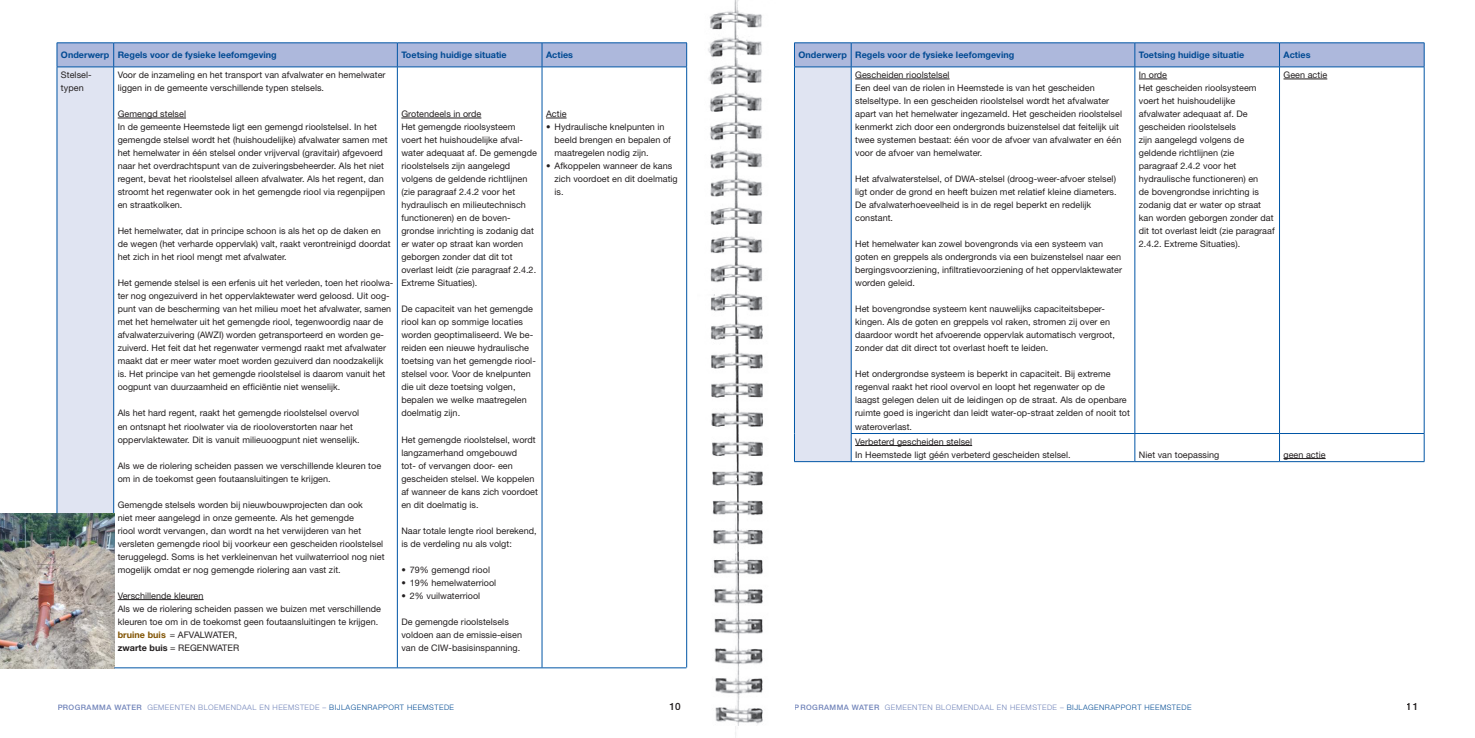
<style>
.page{position:relative;width:1475px;height:738px;background:#fff}
.page>*{position:absolute;margin:0;border:0;box-sizing:border-box;transform-origin:0 0}
.t1{font:500 10px "Helvetica Neue";color:#231f20}
.tabeltekst{font:9px/13px "Helvetica Neue";letter-spacing:.005em;color:#231f20}
.tabeltekst-2{font:700 9px "Helvetica Neue";letter-spacing:.005em;color:#014a93}
.t2{font:300 7.5px "Helvetica Neue";letter-spacing:.06em;color:#7083b9}
.s1{font-weight:700;color:#805200}
.s2{font-weight:700}
.s3{font-weight:500}
.s4{color:#014a93}
</style>
<div class="page">
<hr style="left:850px;top:461px;width:284px;height:1px;background:#0155a5">
<hr style="left:1134px;top:461px;width:145px;height:1px;background:#0155a5">
<hr style="left:1279px;top:461px;width:144px;height:1px;background:#0155a5">
<svg style="left:794px;top:43px;width:630px;height:418px"></svg>
<hr style="left:1283px;top:79px;width:43px;height:1px;background:#231f20">
<hr style="left:855px;top:445px;width:117px;height:1px;background:#231f20">
<hr style="left:1283px;top:458px;width:42px;height:1px;background:#231f20">
<div style="left:57px;top:67px;width:57px;height:600px;background:#e0e4f2"></div>
<hr style="left:57px;top:67px;width:1px;height:600px;background:#0155a5">
<hr style="left:113px;top:67px;width:1px;height:600px;background:#0155a5">
<hr style="left:397px;top:67px;width:1px;height:600px;background:#0155a5">
<hr style="left:541px;top:67px;width:1px;height:600px;background:#0155a5">
<hr style="left:686px;top:67px;width:1px;height:600px;background:#0155a5">
<svg style="left:57px;top:43px;width:630px;height:24px;background:#a5b3d9"></svg>
<hr style="left:57px;top:67px;width:57px;height:1px;background:#0155a5">
<hr style="left:114px;top:67px;width:283px;height:1px;background:#0155a5">
<hr style="left:397px;top:67px;width:145px;height:1px;background:#0155a5">
<hr style="left:542px;top:67px;width:144px;height:1px;background:#0155a5">
<hr style="left:118px;top:118px;width:68px;height:1px;background:#231f20">
<hr style="left:118px;top:599px;width:85px;height:1px;background:#231f20">
<hr style="left:401px;top:118px;width:80px;height:1px;background:#231f20">
<svg style="left:546px;top:118px;width:20px;height:1px"></svg>
<img style="left:0;top:513px;width:114px;height:154px">
<hr style="left:114px;top:667px;width:572px;height:1px;background:#0155a5">
<hr style="left:794px;top:461px;width:57px;height:1px;background:#0155a5">
<img style="left:708px;top:0;width:56px;height:737px">
<p class="tabeltekst-2" style="left:61px;top:50px;width:50px">Onderwerp</p>
<p class="tabeltekst-2" style="left:118px;top:50px;width:160px">Regels voor de fysieke leefomgeving</p>
<p class="tabeltekst-2" style="left:401px;top:50px;width:107px">Toetsing huidige situatie</p>
<p class="tabeltekst-2" style="left:546px;top:50px;width:29px">Acties</p>
<p class="tabeltekst" style="left:61px;top:68px;width:32px">Stelsel&shy;typen</p>
<p class="tabeltekst" style="left:118px;top:68px;width:269px">Voor de inzameling en het transport van afvalwater en hemelwater liggen in de gemeente verschillende typen stelsels.</p>
<p class="tabeltekst" style="left:118px;top:107px;width:70px">Gemengd stelsel</p>
<p class="tabeltekst" style="left:118px;top:120px;width:271px">In de gemeente Heemstede ligt een gemengd rioolstelsel. In het gemengde stelsel wordt het (huishoudelijke) afvalwater samen met het hemelwater in één stelsel onder vrijverval (gravitair) afgevoerd naar het overdrachtspunt van de zuiveringsbeheerder. Als het niet regent, bevat het rioolstelsel alleen afvalwater. Als het regent, dan stroomt het regenwater ook in het gemengde riool via regenpijpen en straatkolken.</p>
<p class="tabeltekst" style="left:118px;top:224px;width:274px">Het hemelwater, dat in principe schoon is als het op de daken en de wegen (het verharde oppervlak) valt, raakt verontreinigd doordat het zich in het riool mengt met afvalwater.</p>
<p class="tabeltekst" style="left:118px;top:276px;width:277px">Het gemende stelsel is een erfenis uit het verleden, toen het rioolwa&shy;ter nog ongezuiverd in het oppervlaktewater werd geloosd. Uit oog&shy;punt van de bescherming van het milieu moet het afvalwater, samen met het hemelwater uit het gemengde riool, tegenwoordig naar de afvalwaterzuivering (AWZI) worden getransporteerd en worden ge&shy;zuiverd. Het feit dat het regenwater vermengd raakt met afvalwater maakt dat er meer water moet worden gezuiverd dan noodzakelijk is. Het principe van het gemengde rioolstelsel is daarom vanuit het oogpunt van duurzaamheid en efficiëntie niet wenselijk.</p>
<p class="tabeltekst" style="left:118px;top:406px;width:243px">Als het hard regent, raakt het gemengde rioolstelsel overvol en ontsnapt het rioolwater via de riooloverstorten naar het oppervlaktewater. Dit is vanuit milieuoogpunt niet wenselijk.</p>
<p class="tabeltekst" style="left:118px;top:458px;width:265px">Als we de riolering scheiden passen we verschillende kleuren toe om in de toekomst geen foutaansluitingen te krijgen.</p>
<p class="tabeltekst" style="left:118px;top:497px;width:268px">Gemengde stelsels worden bij nieuwbouwprojecten dan ook<br>niet meer aangelegd in onze gemeente. Als het gemengde<br>riool wordt vervangen, dan wordt na het verwijderen van het versleten gemengde riool bij voorkeur een gescheiden rioolstelsel teruggelegd. Soms is het verkleinenvan het vuilwaterriool nog niet mogelijk omdat er nog gemengde riolering aan vast zit.</p>
<p class="tabeltekst" style="left:118px;top:588px;width:87px">Verschillende kleuren</p>
<p class="tabeltekst" style="left:118px;top:601px;width:265px">Als we de riolering scheiden passen we buizen met verschillende kleuren toe om in de toekomst geen foutaansluitingen te krijgen.</p>
<p class="tabeltekst" style="left:118px;top:627px;width:121px"><span class="s1">bruine buis</span> = AFVALWATER,</p>
<p class="tabeltekst" style="left:118px;top:640px;width:123px"><span class="s2">zwarte buis</span> = REGENWATER</p>
<p class="tabeltekst" style="left:401px;top:107px;width:81px">Grotendeels in orde</p>
<p class="tabeltekst" style="left:401px;top:120px;width:137px">Het gemengde rioolsysteem voert het huishoudelijke afval&shy;water adequaat af. De gemengde rioolstelsels zijn aangelegd volgens de geldende richtlijnen (zie paragraaf 2.4.2 voor het hydraulisch en milieutechnisch functioneren) en de boven&shy;grondse inrichting is zodanig dat er water op straat kan worden geborgen zonder dat dit tot overlast leidt (zie paragraaf 2.4.2.<br>Extreme Situaties).</p>
<p class="tabeltekst" style="left:401px;top:302px;width:136px">De capaciteit van het gemengde riool kan op sommige locaties worden geoptimaliseerd. We be&shy;reiden een nieuwe hydraulische toetsing van het gemengde riool&shy;stelsel voor. Voor de knelpunten die uit deze toetsing volgen, bepalen we welke maatregelen doelmatig zijn.</p>
<p class="tabeltekst" style="left:401px;top:432px;width:138px">Het gemengde rioolstelsel, wordt langzamerhand omgebouwd<br>tot- of vervangen door- een gescheiden stelsel. We koppelen af wanneer de kans zich voordoet en dit doelmatig is.</p>
<p class="tabeltekst" style="left:401px;top:523px;width:137px">Naar totale lengte riool berekend, is de verdeling nu als volgt:</p>
<p class="tabeltekst" style="left:401px;top:562px;width:90px">• 79% gemengd riool</p>
<p class="tabeltekst" style="left:401px;top:575px;width:96px">• 19% hemelwaterriool</p>
<p class="tabeltekst" style="left:401px;top:588px;width:80px">• 2% vuilwaterriool</p>
<p class="tabeltekst" style="left:401px;top:614px;width:122px">De gemengde rioolstelsels voldoen aan de emissie-eisen van de CIW-basisinspanning.</p>
<p class="tabeltekst" style="left:546px;top:107px;width:22px">Actie</p>
<p class="tabeltekst" style="left:554px;top:120px;width:118px;text-indent:-9px">• Hydraulische knelpunten in beeld brengen en bepalen of maatregelen nodig zijn.</p>
<p class="tabeltekst" style="left:554px;top:159px;width:125px;text-indent:-9px">• Afkoppelen wanneer de kans zich voordoet en dit doelmatig is.</p>
<p class="tabeltekst-2" style="left:798px;top:50px;width:50px">Onderwerp</p>
<p class="tabeltekst-2" style="left:855px;top:50px;width:160px">Regels voor de fysieke leefomgeving</p>
<p class="tabeltekst-2" style="left:1138px;top:50px;width:107px">Toetsing huidige situatie</p>
<p class="tabeltekst-2" style="left:1283px;top:50px;width:29px">Acties</p>
<p class="tabeltekst" style="left:855px;top:68px;width:96px">Gescheiden rioolstelsel</p>
<p class="tabeltekst" style="left:855px;top:81px;width:268px">Een deel van de riolen in Heemstede is van het gescheiden stelseltype. In een gescheiden rioolstelsel wordt het afvalwater apart van het hemelwater ingezameld. Het gescheiden rioolstelsel kenmerkt zich door een ondergronds buizenstelsel dat feitelijk uit twee systemen bestaat: één voor de afvoer van afvalwater en één voor de afvoer van hemelwater.</p>
<p class="tabeltekst" style="left:855px;top:172px;width:263px">Het afvalwaterstelsel, of DWA-stelsel (droog-weer-afvoer stelsel) ligt onder de grond en heeft buizen met relatief kleine diameters.<br>De afvalwaterhoeveelheid is in de regel beperkt en redelijk constant.</p>
<p class="tabeltekst" style="left:855px;top:237px;width:268px">Het hemelwater kan zowel bovengronds via een systeem van goten en greppels als ondergronds via een buizenstelsel naar een bergingsvoorziening, infiltratievoorziening of het oppervlaktewater worden geleid.</p>
<p class="tabeltekst" style="left:855px;top:302px;width:261px">Het bovengrondse systeem kent nauwelijks capaciteitsbeper&shy;kingen. Als de goten en greppels vol raken, stromen zij over en daardoor wordt het afvoerende oppervlak automatisch vergroot, zonder dat dit direct tot overlast hoeft te leiden.</p>
<p class="tabeltekst" style="left:855px;top:367px;width:276px">Het ondergrondse systeem is beperkt in capaciteit. Bij extreme regenval raakt het riool overvol en loopt het regenwater op de laagst gelegen delen uit de leidingen op de straat. Als de openbare ruimte goed is ingericht dan leidt water-op-straat zelden of nooit tot wateroverlast.</p>
<p class="tabeltekst" style="left:1283px;top:68px;width:45px">Geen actie</p>
<p class="tabeltekst" style="left:1138px;top:68px;width:30px">In orde</p>
<p class="tabeltekst" style="left:1138px;top:81px;width:137px">Het gescheiden rioolsysteem voert het huishoudelijke afvalwater adequaat af. De gescheiden rioolstelsels<br>zijn aangelegd volgens de geldende richtlijnen (zie paragraaf 2.4.2 voor het hydraulische functioneren) en<br>de bovengrondse inrichting is zodanig dat er water op straat kan worden geborgen zonder dat dit tot overlast leidt (zie paragraaf<br>2.4.2. Extreme Situaties).</p>
<p class="tabeltekst" style="left:855px;top:434px;width:118px">Verbeterd gescheiden stelsel</p>
<p class="tabeltekst" style="left:855px;top:447px;width:217px">In Heemstede ligt géén verbeterd gescheiden stelsel.</p>
<p class="tabeltekst" style="left:1138px;top:447px;width:82px">Niet van toepassing</p>
<p class="tabeltekst" style="left:1283px;top:447px;width:44px">geen actie</p>
<p class="t2" style="left:57px;top:701px;width:398px"><span class="s3">PROGRAMMA WATER</span> GEMEENTEN BLOEMENDAAL EN HEEMSTEDE – <span class="s4">BIJLAGENRAPPORT HEEMSTEDE</span></p>
<p class="t1" style="left:669px;top:699px;width:13px">10</p>
<p class="t2" style="left:794px;top:701px;width:398px"><span class="s3">PROGRAMMA WATER</span> GEMEENTEN BLOEMENDAAL EN HEEMSTEDE – <span class="s4">BIJLAGENRAPPORT HEEMSTEDE</span></p>
<p class="t1" style="left:1406px;top:699px;width:13px">11</p>
</div>
